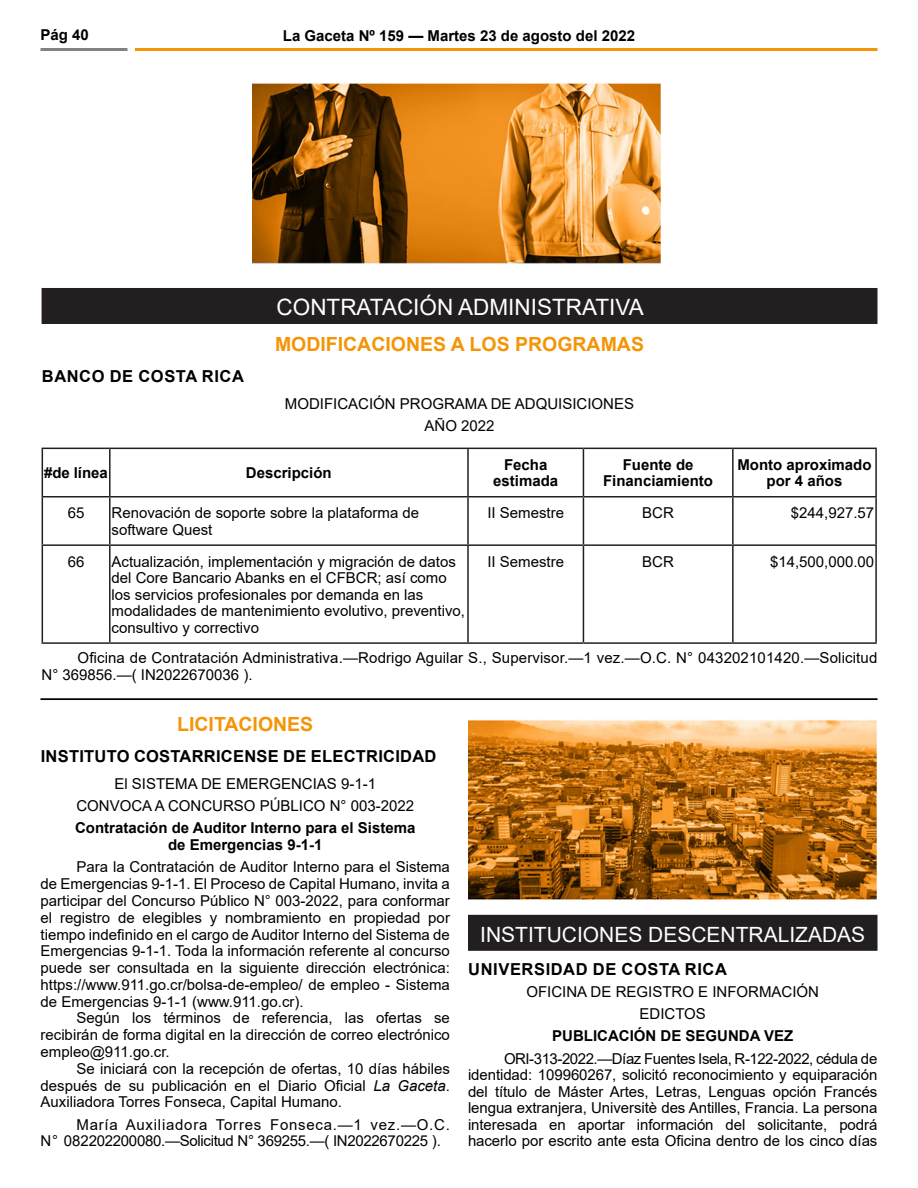
<style>
.page{position:relative;width:918px;height:1188px;background:#fff}
.page>*{position:absolute;margin:0;border:0;box-sizing:border-box;transform-origin:0 0}
._05_Vaciado_Negro_20{font:22.5px "Arial";color:#fff}
._05_Vaciado_Negro_20-2{font:21px "Arial";color:#fff}
._02_Subtitulos_Decre{font:700 19.5px "Arial";color:#f49507}
._03_Ministerios_2021{font:700 16.5px "Arial";letter-spacing:.035em;color:#000}
._03_Ministerios_2021-2{font:700 16.5px "Arial";letter-spacing:.015em;color:#000}
.t1{font:15px/16.8px "Arial";color:#000;text-align:justify}
.t2{font:700 15px/16.5px "Arial";color:#000;text-align:center}
.t3{font:15px/16.8px "Arial";letter-spacing:-.02em;color:#000}
.s1{font-style:italic}
</style>
<div class="page">
<hr style="left:135px;top:48px;width:743px;height:3px;background:#f49507">
<hr style="left:40px;top:48px;width:88px;height:3px;background:#808285">
<div style="left:42px;top:288px;width:835px;height:36px;background:#231f20"></div>
<img style="left:252px;top:83px;width:409px;height:181px">
<hr style="left:42px;top:448px;width:68px;height:1px;background:#231f20">
<hr style="left:42px;top:449px;width:1px;height:47px;background:#231f20">
<hr style="left:110px;top:448px;width:358px;height:1px;background:#231f20">
<hr style="left:109px;top:449px;width:2px;height:47px;background:#231f20">
<hr style="left:468px;top:448px;width:115px;height:1px;background:#231f20">
<hr style="left:467px;top:449px;width:2px;height:47px;background:#231f20">
<hr style="left:583px;top:448px;width:150px;height:1px;background:#231f20">
<hr style="left:583px;top:449px;width:1px;height:47px;background:#231f20">
<hr style="left:733px;top:448px;width:144px;height:1px;background:#231f20">
<hr style="left:732px;top:449px;width:2px;height:47px;background:#231f20">
<hr style="left:875px;top:449px;width:2px;height:47px;background:#231f20">
<hr style="left:42px;top:496px;width:68px;height:2px;background:#231f20">
<hr style="left:42px;top:498px;width:1px;height:46px;background:#231f20">
<hr style="left:110px;top:496px;width:358px;height:2px;background:#231f20">
<hr style="left:109px;top:498px;width:2px;height:46px;background:#231f20">
<hr style="left:468px;top:496px;width:115px;height:2px;background:#231f20">
<hr style="left:467px;top:498px;width:2px;height:46px;background:#231f20">
<hr style="left:583px;top:496px;width:150px;height:2px;background:#231f20">
<hr style="left:583px;top:498px;width:1px;height:46px;background:#231f20">
<hr style="left:733px;top:496px;width:144px;height:2px;background:#231f20">
<hr style="left:732px;top:498px;width:2px;height:46px;background:#231f20">
<hr style="left:875px;top:498px;width:2px;height:46px;background:#231f20">
<hr style="left:42px;top:544px;width:68px;height:2px;background:#231f20">
<hr style="left:42px;top:546px;width:1px;height:96px;background:#231f20">
<hr style="left:110px;top:544px;width:358px;height:2px;background:#231f20">
<hr style="left:109px;top:546px;width:2px;height:96px;background:#231f20">
<hr style="left:468px;top:544px;width:115px;height:2px;background:#231f20">
<hr style="left:467px;top:546px;width:2px;height:96px;background:#231f20">
<hr style="left:583px;top:544px;width:150px;height:2px;background:#231f20">
<hr style="left:583px;top:546px;width:1px;height:96px;background:#231f20">
<hr style="left:733px;top:544px;width:144px;height:2px;background:#231f20">
<hr style="left:732px;top:546px;width:2px;height:96px;background:#231f20">
<hr style="left:875px;top:546px;width:2px;height:96px;background:#231f20">
<hr style="left:42px;top:642px;width:68px;height:2px;background:#231f20">
<hr style="left:110px;top:642px;width:358px;height:2px;background:#231f20">
<hr style="left:468px;top:642px;width:115px;height:2px;background:#231f20">
<hr style="left:583px;top:642px;width:150px;height:2px;background:#231f20">
<hr style="left:733px;top:642px;width:144px;height:2px;background:#231f20">
<div style="left:468px;top:915px;width:410px;height:36px;background:#231f20"></div>
<img style="left:468px;top:720px;width:408px;height:180px">
<hr style="left:40px;top:698px;width:838px;height:1px;background:#000">
<hr style="left:40px;top:699px;width:838px;height:1px;background:#000">
<p class="t2" style="left:40px;top:27px;width:50px">Pág 40</p>
<p class="t2" style="left:283px;top:27px;width:354px">La Gaceta Nº 159 — Martes 23 de agosto del 2022</p>
<p class="_03_Ministerios_2021" style="left:42px;top:365px;width:204px">BANCO DE COSTA RICA</p>
<p class="_05_Vaciado_Negro_20" style="left:277px;top:292px;width:369px">CONTRATACIÓN ADMINISTRATIVA</p>
<p class="_02_Subtitulos_Decre" style="left:275px;top:330px;width:371px">MODIFICACIONES A LOS PROGRAMAS</p>
<p class="t1" style="left:285px;top:395px;width:351px">MODIFICACIÓN PROGRAMA DE ADQUISICIONES</p>
<p class="t1" style="left:425px;top:417px;width:72px">AÑO 2022</p>
<p class="t2" style="left:44px;top:465px;width:65px">#de línea</p>
<p class="t2" style="left:246px;top:465px;width:87px">Descripción</p>
<p class="t2" style="left:493px;top:456px;width:67px">Fecha estimada</p>
<p class="t2" style="left:603px;top:456px;width:112px">Fuente de<br>Financiamiento</p>
<p class="t2" style="left:737px;top:456px;width:136px">Monto aproximado por 4 años</p>
<p class="t1" style="left:68px;top:504px;width:18px">65</p>
<p class="t1" style="left:112px;top:505px;width:309px">Renovación de soporte sobre la plataforma de software Quest</p>
<p class="t1" style="left:487px;top:504px;width:78px">II Semestre</p>
<p class="t1" style="left:642px;top:504px;width:33px">BCR</p>
<p class="t1" style="left:791px;top:504px;width:85px">$244,927.57</p>
<p class="t1" style="left:68px;top:553px;width:18px">66</p>
<p class="t1" style="left:112px;top:553px;width:355px;text-align:left">Actualización, implementación y migración de datos del Core Bancario Abanks en el CFBCR; así como los servicios profesionales por demanda en las modalidades de mantenimiento evolutivo, preventivo, consultivo y correctivo</p>
<p class="t1" style="left:487px;top:553px;width:78px">II Semestre</p>
<p class="t1" style="left:642px;top:553px;width:33px">BCR</p>
<p class="t1" style="left:770px;top:553px;width:106px">$14,500,000.00</p>
<p class="t1" style="left:42px;top:650px;width:837px;text-indent:36px">Oficina de Contratación Administrativa.—Rodrigo Aguilar S., Supervisor.—1 vez.—O.C. N° 043202101420.—Solicitud<br>N° 369856.—( IN2022670036 ).</p>
<p class="_02_Subtitulos_Decre" style="left:177px;top:710px;width:138px">LICITACIONES</p>
<p class="_03_Ministerios_2021-2" style="left:41px;top:745px;width:397px">INSTITUTO COSTARRICENSE DE ELECTRICIDAD</p>
<p class="t1" style="left:114px;top:775px;width:263px">El SISTEMA DE EMERGENCIAS 9-1-1</p>
<p class="t1" style="left:76px;top:797px;width:339px">CONVOCA A CONCURSO PÚBLICO N° 003-2022</p>
<p class="t2" style="left:75px;top:820px;width:342px">Contratación de Auditor Interno para el Sistema</p>
<p class="t2" style="left:168px;top:837px;width:156px">de Emergencias 9-1-1</p>
<p class="t1" style="left:40px;top:859px;width:411px;text-indent:36px">Para la Contratación de Auditor Interno para el Sistema de Emergencias 9-1-1. El Proceso de Capital Humano, invita a participar del Concurso Público N° 003-2022, para conformar el registro de elegibles y nombramiento en propiedad por tiempo indefinido en el cargo de Auditor Interno del Sistema de Emergencias 9-1-1. Toda la información referente al concurso puede ser consultada en la siguiente dirección electrónica: https://www.911.go.cr/bolsa-de-empleo/ de empleo - Sistema de Emergencias 9-1-1 (www.911.go.cr).</p>
<p class="t1" style="left:40px;top:1010px;width:411px;text-indent:36px">Según los términos de referencia, las ofertas se recibirán de forma digital en la dirección de correo electrónico empleo@911.go.cr.</p>
<p class="t1" style="left:40px;top:1060px;width:411px;text-indent:36px">Se iniciará con la recepción de ofertas, 10 días hábiles después de su publicación en el Diario Oficial <span class="s1">La Gaceta</span>.<br>Auxiliadora Torres Fonseca, Capital Humano.</p>
<p class="t3" style="left:40px;top:1116px;width:411px;text-indent:36px">María Auxiliadora Torres Fonseca.—1 vez.—O.C.<br>N° 082202200080.—Solicitud N° 369255.—( IN2022670225 ).</p>
<p class="_05_Vaciado_Negro_20-2" style="left:480px;top:920px;width:387px">INSTITUCIONES DESCENTRALIZADAS</p>
<p class="_03_Ministerios_2021" style="left:468px;top:957px;width:260px">UNIVERSIDAD DE COSTA RICA</p>
<p class="t1" style="left:526px;top:984px;width:294px">OFICINA DE REGISTRO E INFORMACIÓN</p>
<p class="t1" style="left:640px;top:1006px;width:68px">EDICTOS</p>
<p class="t2" style="left:552px;top:1028px;width:243px">PUBLICACIÓN DE SEGUNDA VEZ</p>
<p class="t1" style="left:468px;top:1050px;width:411px;text-indent:36px">ORI-313-2022.—Díaz Fuentes Isela, R-122-2022, cédula de identidad: 109960267, solicitó reconocimiento y equiparación del título de Máster Artes, Letras, Lenguas opción Francés lengua extranjera, Universitè des Antilles, Francia. La persona interesada en aportar información del solicitante, podrá hacerlo por escrito ante esta Oficina dentro de los cinco días</p>
</div>
